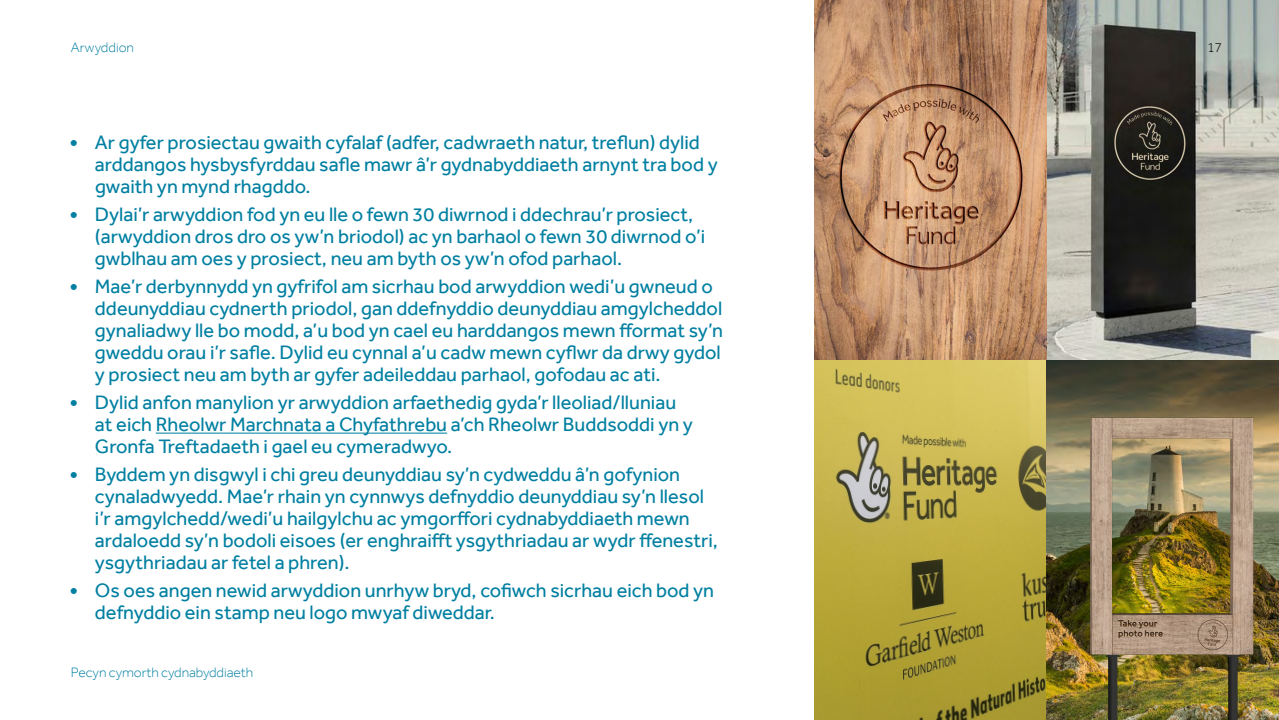
<style>
.page{position:relative;width:1279px;height:720px;background:#fff}
.page>*{position:absolute;margin:0;border:0;box-sizing:border-box;transform-origin:0 0}
.t1{font:20px/22px "Effra";color:#007fa1}
.t2{font:300 14px "Effra";letter-spacing:-.005em;color:#007fa1}
.t3{font:300 14px "Effra";color:#000}
.s1{font-size:24px}
</style>
<div class="page">
<hr style="left:156px;top:433px;width:291px;height:1px;background:#007fa1">
<img style="left:814px;top:0;width:464px;height:720px">
<img style="left:1046px;top:360px;width:232px;height:360px">
<img style="left:1089px;top:415px;width:164px;height:305px">
<svg style="left:1108px;top:657px;width:4px;height:63px"></svg>
<svg style="left:1228px;top:657px;width:4px;height:63px"></svg>
<p class="t2" style="left:71px;top:39px;width:65px">Arwyddion</p>
<p class="t1" style="left:95px;top:131px;width:624px;text-indent:-26px"><span class="s1">•</span> Ar gyfer prosiectau gwaith cyfalaf (adfer, cadwraeth natur, treflun) dylid arddangos hysbysfyrddau safle mawr â’r gydnabyddiaeth arnynt tra bod y gwaith yn mynd rhagddo.</p>
<p class="t1" style="left:95px;top:203px;width:612px;text-indent:-26px"><span class="s1">•</span> Dylai’r arwyddion fod yn eu lle o fewn 30 diwrnod i ddechrau’r prosiect, (arwyddion dros dro os yw’n briodol) ac yn barhaol o fewn 30 diwrnod o’i gwblhau am oes y prosiect, neu am byth os yw’n ofod parhaol.</p>
<p class="t1" style="left:95px;top:275px;width:629px;text-indent:-26px"><span class="s1">•</span> Mae’r derbynnydd yn gyfrifol am sicrhau bod arwyddion wedi’u gwneud o ddeunyddiau cydnerth priodol, gan ddefnyddio deunyddiau amgylcheddol gynaliadwy lle bo modd, a’u bod yn cael eu harddangos mewn fformat sy’n gweddu orau i’r safle. Dylid eu cynnal a’u cadw mewn cyflwr da drwy gydol y prosiect neu am byth ar gyfer adeileddau parhaol, gofodau ac ati.</p>
<p class="t1" style="left:95px;top:391px;width:599px;text-indent:-26px"><span class="s1">•</span> Dylid anfon manylion yr arwyddion arfaethedig gyda’r lleoliad/lluniau at eich Rheolwr Marchnata a Chyfathrebu a’ch Rheolwr Buddsoddi yn y<br>Gronfa Treftadaeth i gael eu cymeradwyo.</p>
<p class="t1" style="left:95px;top:463px;width:624px;text-indent:-26px"><span class="s1">•</span> Byddem yn disgwyl i chi greu deunyddiau sy’n cydweddu â’n gofynion cynaladwyedd. Mae’r rhain yn cynnwys defnyddio deunyddiau sy’n llesol i’r amgylchedd/wedi’u hailgylchu ac ymgorffori cydnabyddiaeth mewn ardaloedd sy’n bodoli eisoes (er enghraifft ysgythriadau ar wydr ffenestri, ysgythriadau ar fetel a phren).</p>
<p class="t1" style="left:95px;top:579px;width:620px;text-indent:-26px"><span class="s1">•</span> Os oes angen newid arwyddion unrhyw bryd, cofiwch sicrhau eich bod yn defnyddio ein stamp neu logo mwyaf diweddar.</p>
<p class="t2" style="left:71px;top:664px;width:184px">Pecyn cymorth cydnabyddiaeth</p>
<p class="t3" style="left:1206px;top:39px;width:17px">17</p>
</div>
